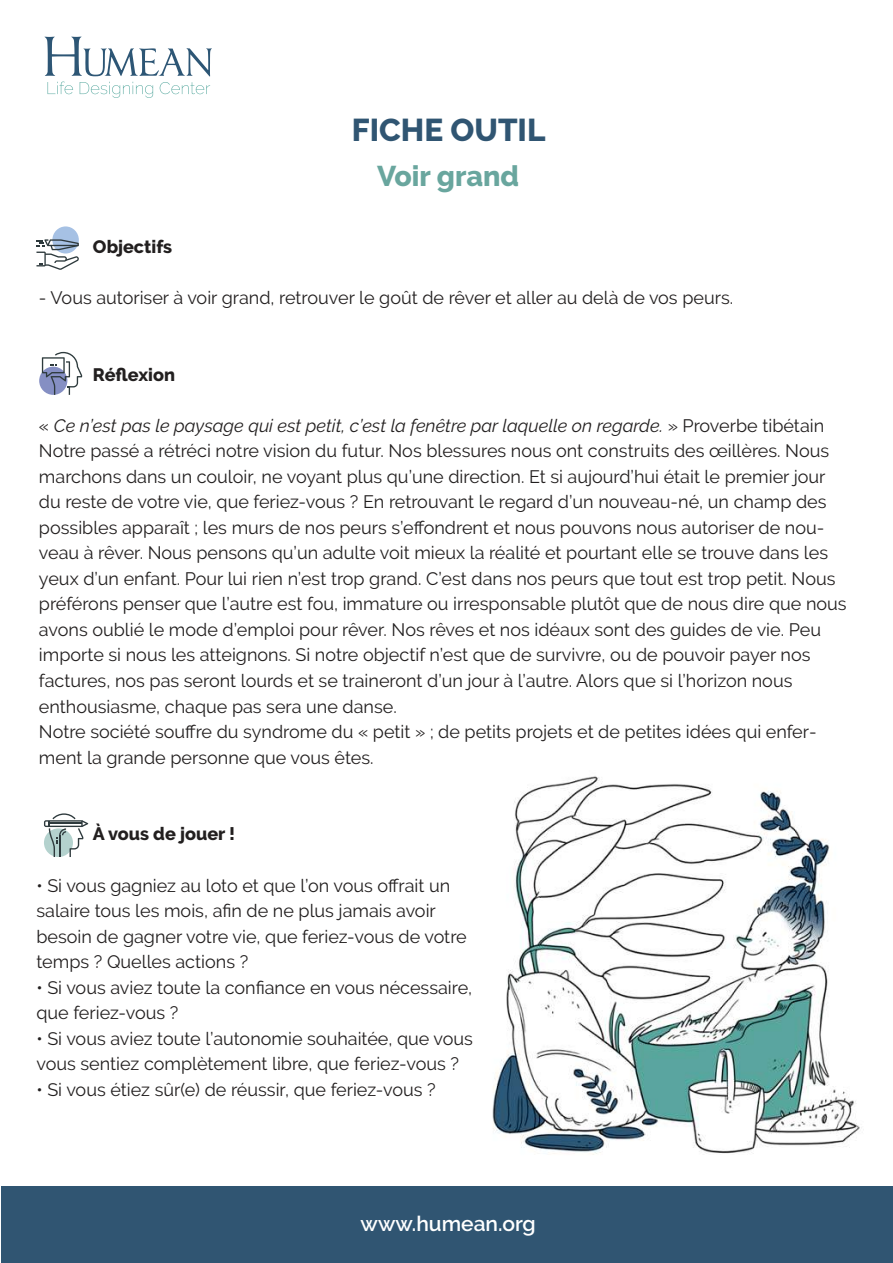
<style>
.page{position:relative;width:893px;height:1263px;background:#fff}
.page>*{position:absolute;margin:0;border:0;box-sizing:border-box;transform-origin:0 0}
.t1{font:800 31.5px "Raleway";color:#305572}
.t2{font:800 28.5px "Raleway";color:#69a69e}
.t3{font:600 21px "Raleway";color:#fff}
.t4{font:18px/25.5px "Raleway";color:#221f1f}
.t5{font:800 18px "Raleway";color:#221f1f}
.s1{font-style:italic}
</style>
<div class="page">
<img style="left:492px;top:776px;width:368px;height:379px">
<div style="left:39px;top:367px;width:28px;height:28px;background:#858fc3;border-radius:50%"></div>
<svg style="left:42px;top:352px;width:40px;height:43px"></svg>
<svg style="left:45px;top:37px;width:167px;height:61px"></svg>
<div style="left:1px;top:1187px;width:892px;height:76px;background:#305572"></div>
<svg style="left:44px;top:813px;width:44px;height:44px"></svg>
<div style="left:52px;top:226px;width:27px;height:27px;background:#a6c1e4;border-radius:50%"></div>
<svg style="left:36px;top:239px;width:43px;height:31px"></svg>
<h1 class="t1" style="left:352px;top:112px;width:195px">FICHE OUTIL</h1>
<h2 class="t2" style="left:377px;top:160px;width:144px">Voir grand</h2>
<p class="t5" style="left:93px;top:237px;width:81px">Objectifs</p>
<p class="t4" style="left:39px;top:285px;width:696px">- Vous autoriser à voir grand, retrouver le goût de rêver et aller au delà de vos peurs.</p>
<p class="t5" style="left:93px;top:364px;width:84px">Réflexion</p>
<p class="t4" style="left:39px;top:415px;width:809px">« <span class="s1">Ce n’est pas le paysage qui est petit, c’est la fenêtre par laquelle on regarde.</span> » Proverbe tibétain Notre passé a rétréci notre vision du futur. Nos blessures nous ont construits des œillères. Nous marchons dans un couloir, ne voyant plus qu’une direction. Et si aujourd’hui était le premier jour du reste de votre vie, que feriez-vous ? En retrouvant le regard d’un nouveau-né, un champ des possibles apparaît ; les murs de nos peurs s’effondrent et nous pouvons nous autoriser de nou&shy;veau à rêver. Nous pensons qu’un adulte voit mieux la réalité et pourtant elle se trouve dans les yeux d’un enfant. Pour lui rien n’est trop grand. C’est dans nos peurs que tout est trop petit. Nous préférons penser que l’autre est fou, immature ou irresponsable plutôt que de nous dire que nous avons oublié le mode d’emploi pour rêver. Nos rêves et nos idéaux sont des guides de vie. Peu importe si nous les atteignons. Si notre objectif n’est que de survivre, ou de pouvoir payer nos factures, nos pas seront lourds et se traineront d’un jour à l’autre. Alors que si l’horizon nous enthousiasme, chaque pas sera une danse.<br>Notre société souffre du syndrome du « petit » ; de petits projets et de petites idées qui enfer&shy;ment la grande personne que vous êtes.</p>
<p class="t5" style="left:93px;top:823px;width:144px">À vous de jouer !</p>
<p class="t4" style="left:36px;top:873px;width:432px">• Si vous gagniez au loto et que l’on vous offrait un salaire tous les mois, afin de ne plus jamais avoir besoin de gagner votre vie, que feriez-vous de votre temps ? Quelles actions ?</p>
<p class="t4" style="left:36px;top:975px;width:437px">• Si vous aviez toute la confiance en vous nécessaire, que feriez-vous ?</p>
<p class="t4" style="left:36px;top:1026px;width:438px">• Si vous aviez toute l’autonomie souhaitée, que vous vous sentiez complètement libre, que feriez-vous ?</p>
<p class="t4" style="left:36px;top:1077px;width:401px">• Si vous étiez sûr(e) de réussir, que feriez-vous ?</p>
<p class="t3" style="left:361px;top:1216px;width:177px">www.humean.org</p>
</div>
